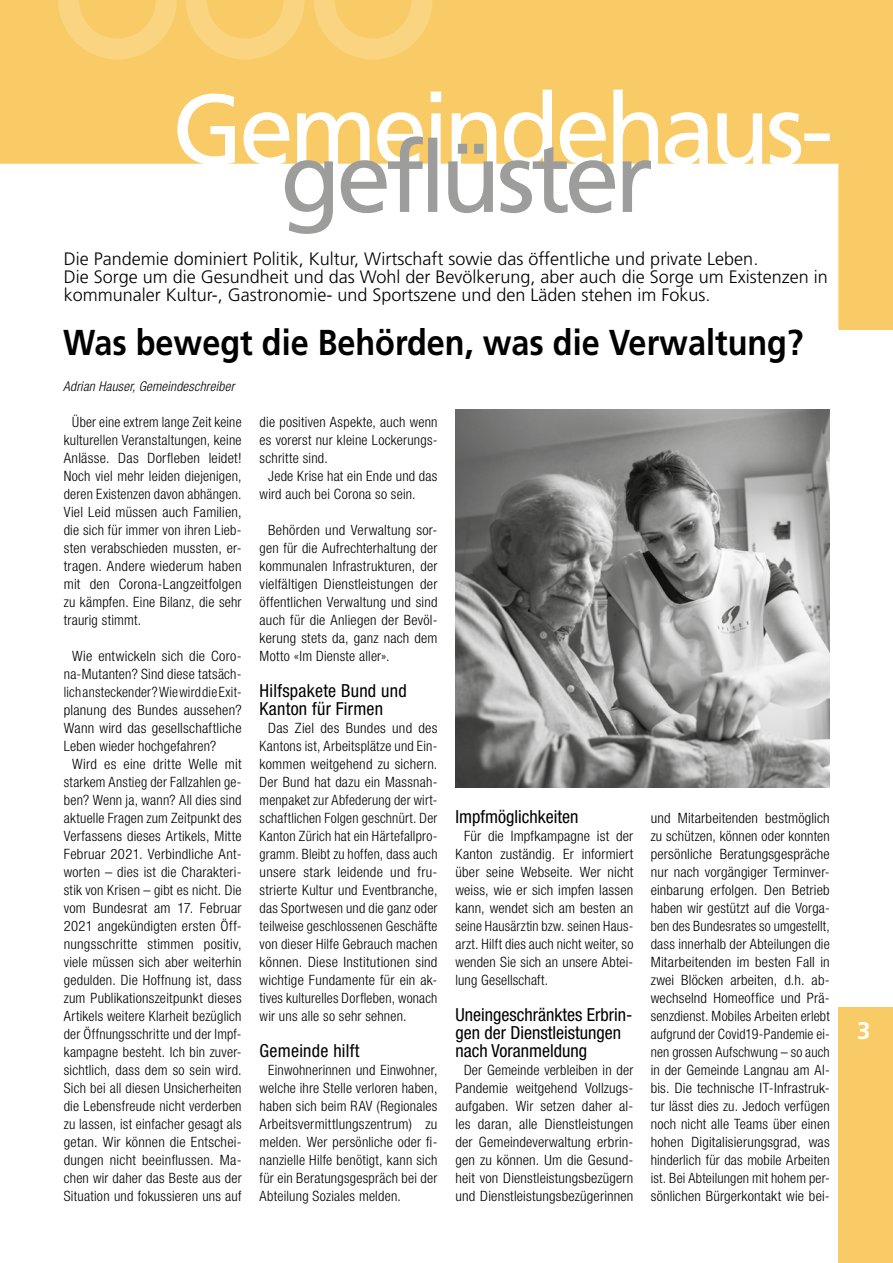
<style>
.page{position:relative;width:893px;height:1263px;background:#fff}
.page>*{position:absolute;margin:0;border:0;box-sizing:border-box;transform-origin:0 0}
.t1{font:700 36px "Frutiger LT Std";color:#000;scale:.9 1}
.t2{font:700 24px "Frutiger LT Std";color:#fff}
.t3{font:300 18px/18px "Frutiger LT Std";color:#000}
.t4{font:condensed 18px/18px "Helvetica Neue LT Std";color:#000}
.t5{font:300 condensed 14.25px/18px "Helvetica Neue LT Std";letter-spacing:.015em;color:#000;text-align:justify}
.t6{font:italic 300 condensed 13.5px "Helvetica Neue LT Std";letter-spacing:.015em;color:#000}
</style>
<div class="page">
<div style="left:839px;top:1008px;width:54px;height:255px;background:#f9cb66"></div>
<svg style="left:0;top:0;width:893px;height:330px"></svg>
<svg style="left:58px;top:0;width:119px;height:60px;background:#f9cf72"></svg>
<svg style="left:186px;top:0;width:119px;height:60px;background:#f9cf72"></svg>
<svg style="left:314px;top:0;width:118px;height:60px;background:#f9cf72"></svg>
<svg style="left:177px;top:90px;width:653px;height:75px;fill:#f9cb66"></svg>
<svg style="left:285px;top:136px;width:366px;height:98px"></svg>
<img style="left:455px;top:409px;width:374px;height:378px">
<p class="t3" style="left:64px;top:250px;width:765px">Die Pandemie dominiert Politik, Kultur, Wirtschaft sowie das öffentliche und private Leben.<br>Die Sorge um die Gesundheit und das Wohl der Bevölkerung, aber auch die Sorge um Existenzen in kommunaler Kultur-, Gastronomie- und Sportszene und den Läden stehen im Fokus.</p>
<h1 class="t1" style="left:63px;top:321px;width:824px">Was bewegt die Behörden, was die Verwaltung?</h1>
<p class="t6" style="left:63px;top:379px;width:173px">Adrian Hauser, Gemeindeschreiber</p>
<p class="t5" style="left:64px;top:413px;width:179px;text-indent:9px">Über eine extrem lange Zeit keine kulturellen Veranstaltungen, keine Anlässe. Das Dorfleben leidet!<br>Noch viel mehr leiden diejenigen, deren Existenzen davon abhängen.<br>Viel Leid müssen auch Familien, die sich für immer von ihren Lieb&shy;sten verabschieden mussten, er&shy;tragen. Andere wiederum haben mit den Corona-Langzeitfolgen zu kämpfen. Eine Bilanz, die sehr traurig stimmt.</p>
<p class="t5" style="left:72px;top:647px;width:171px">Wie entwickeln sich die Coro-</p>
<p class="t5" style="left:64px;top:665px;width:179px">na-Mutanten? Sind diese tatsäch-</p>
<p class="t5" style="left:64px;top:683px;width:179px">lich ansteckender? Wie wird die Exit-</p>
<p class="t5" style="left:64px;top:701px;width:179px">planung des Bundes aussehen?</p>
<p class="t5" style="left:64px;top:719px;width:179px">Wann wird das gesellschaftliche</p>
<p class="t5" style="left:64px;top:737px;width:154px">Leben wieder hochgefahren?</p>
<p class="t5" style="left:72px;top:755px;width:171px">Wird es eine dritte Welle mit</p>
<p class="t5" style="left:64px;top:773px;width:179px">starkem Anstieg der Fallzahlen ge-</p>
<p class="t5" style="left:64px;top:791px;width:179px">ben? Wenn ja, wann? All dies sind</p>
<p class="t5" style="left:64px;top:809px;width:179px">aktuelle Fragen zum Zeitpunkt des</p>
<p class="t5" style="left:64px;top:827px;width:179px">Verfassens dieses Artikels, Mitte</p>
<p class="t5" style="left:64px;top:845px;width:179px">Februar 2021. Verbindliche Ant-</p>
<p class="t5" style="left:64px;top:863px;width:179px">worten – dies ist die Charakteri-</p>
<p class="t5" style="left:64px;top:881px;width:179px">stik von Krisen – gibt es nicht. Die</p>
<p class="t5" style="left:64px;top:899px;width:179px">vom Bundesrat am 17. Februar</p>
<p class="t5" style="left:64px;top:917px;width:179px">2021 angekündigten ersten Öff-</p>
<p class="t5" style="left:64px;top:935px;width:179px">nungsschritte stimmen positiv,</p>
<p class="t5" style="left:64px;top:953px;width:179px">viele müssen sich aber weiterhin</p>
<p class="t5" style="left:64px;top:971px;width:179px">gedulden. Die Hoffnung ist, dass</p>
<p class="t5" style="left:64px;top:989px;width:179px">zum Publikationszeitpunkt dieses</p>
<p class="t5" style="left:64px;top:1007px;width:179px">Artikels weitere Klarheit bezüglich</p>
<p class="t5" style="left:64px;top:1025px;width:179px">der Öffnungsschritte und der Impf-</p>
<p class="t5" style="left:64px;top:1043px;width:179px">kampagne besteht. Ich bin zuver-</p>
<p class="t5" style="left:64px;top:1061px;width:179px">sichtlich, dass dem so sein wird.</p>
<p class="t5" style="left:64px;top:1079px;width:179px">Sich bei all diesen Unsicherheiten</p>
<p class="t5" style="left:64px;top:1097px;width:179px">die Lebensfreude nicht verderben</p>
<p class="t5" style="left:64px;top:1115px;width:179px">zu lassen, ist einfacher gesagt als</p>
<p class="t5" style="left:64px;top:1133px;width:179px">getan. Wir können die Entschei-</p>
<p class="t5" style="left:64px;top:1151px;width:179px">dungen nicht beeinflussen. Ma-</p>
<p class="t5" style="left:64px;top:1169px;width:179px">chen wir daher das Beste aus der</p>
<p class="t5" style="left:64px;top:1187px;width:179px">Situation und fokussieren uns auf</p>
<p class="t5" style="left:260px;top:413px;width:179px">die positiven Aspekte, auch wenn</p>
<p class="t5" style="left:260px;top:431px;width:179px">es vorerst nur kleine Lockerungs-</p>
<p class="t5" style="left:260px;top:449px;width:70px">schritte sind.</p>
<p class="t5" style="left:268px;top:467px;width:171px">Jede Krise hat ein Ende und das</p>
<p class="t5" style="left:260px;top:485px;width:158px">wird auch bei Corona so sein.</p>
<p class="t5" style="left:260px;top:521px;width:179px;text-indent:9px">Behörden und Verwaltung sor&shy;gen für die Aufrechterhaltung der kommunalen Infrastrukturen, der vielfältigen Dienstleistungen der öffentlichen Verwaltung und sind auch für die Anliegen der Bevöl&shy;kerung stets da, ganz nach dem Motto «Im Dienste aller».</p>
<p class="t4" style="left:260px;top:682px;width:149px">Hilfspakete Bund und<br>Kanton für Firmen</p>
<p class="t5" style="left:260px;top:719px;width:179px;text-indent:9px">Das Ziel des Bundes und des Kantons ist, Arbeitsplätze und Ein&shy;kommen weitgehend zu sichern.<br>Der Bund hat dazu ein Massnah&shy;menpaket zur Abfederung der wirt&shy;schaftlichen Folgen geschnürt. Der Kanton Zürich hat ein Härtefallpro&shy;gramm. Bleibt zu hoffen, dass auch unsere stark leidende und fru&shy;strierte Kultur und Eventbranche, das Sportwesen und die ganz oder teilweise geschlossenen Geschäfte von dieser Hilfe Gebrauch machen können. Diese Institutionen sind wichtige Fundamente für ein ak&shy;tives kulturelles Dorfleben, wonach wir uns alle so sehr sehnen.</p>
<p class="t4" style="left:260px;top:1042px;width:101px">Gemeinde hilft</p>
<p class="t5" style="left:260px;top:1061px;width:179px;text-indent:9px">Einwohnerinnen und Einwohner, welche ihre Stelle verloren haben, haben sich beim RAV (Regionales Arbeitsvermittlungszentrum) zu melden. Wer persönliche oder fi&shy;nanzielle Hilfe benötigt, kann sich für ein Beratungsgespräch bei der Abteilung Soziales melden.</p>
<p class="t4" style="left:455px;top:808px;width:124px">Impfmöglichkeiten</p>
<p class="t5" style="left:455px;top:827px;width:179px;text-indent:9px">Für die Impfkampagne ist der Kanton zuständig. Er informiert über seine Webseite. Wer nicht weiss, wie er sich impfen lassen kann, wendet sich am besten an seine Hausärztin bzw. seinen Haus&shy;arzt. Hilft dies auch nicht weiter, so wenden Sie sich an unsere Abtei&shy;lung Gesellschaft.</p>
<p class="t4" style="left:455px;top:1006px;width:178px">Uneingeschränktes Erbrin&shy;gen der Dienstleistungen nach Voranmeldung</p>
<p class="t5" style="left:455px;top:1061px;width:179px;text-align:center">Der Gemeinde verbleiben in der<br>Pandemie weitgehend Vollzugs&shy;aufgaben. Wir setzen daher al&shy;les daran, alle Dienstleistungen der Gemeindeverwaltung erbrin&shy;gen zu können. Um die Gesund&shy;heit von Dienstleistungsbezügern und Dienstleistungsbezügerinnen</p>
<p class="t5" style="left:651px;top:809px;width:181px">und Mitarbeitenden bestmöglich zu schützen, können oder konnten persönliche Beratungsgespräche nur nach vorgängiger Terminver&shy;einbarung erfolgen. Den Betrieb haben wir gestützt auf die Vorga&shy;ben des Bundesrates so umgestellt, dass innerhalb der Abteilungen die Mitarbeitenden im besten Fall in zwei Blöcken arbeiten, d.h. ab&shy;wechselnd Homeoffice und Prä&shy;senzdienst. Mobiles Arbeiten erlebt aufgrund der Covid19-Pandemie ei&shy;nen grossen Aufschwung – so auch in der Gemeinde Langnau am Al&shy;bis. Die technische IT-Infrastruk&shy;tur lässt dies zu. Jedoch verfügen noch nicht alle Teams über einen hohen Digitalisierungsgrad, was hinderlich für das mobile Arbeiten ist. Bei Abteilungen mit hohem per&shy;sönlichen Bürgerkontakt wie bei-</p>
<h2 class="t2" style="left:857px;top:1016px;width:15px">3</h2>
</div>
